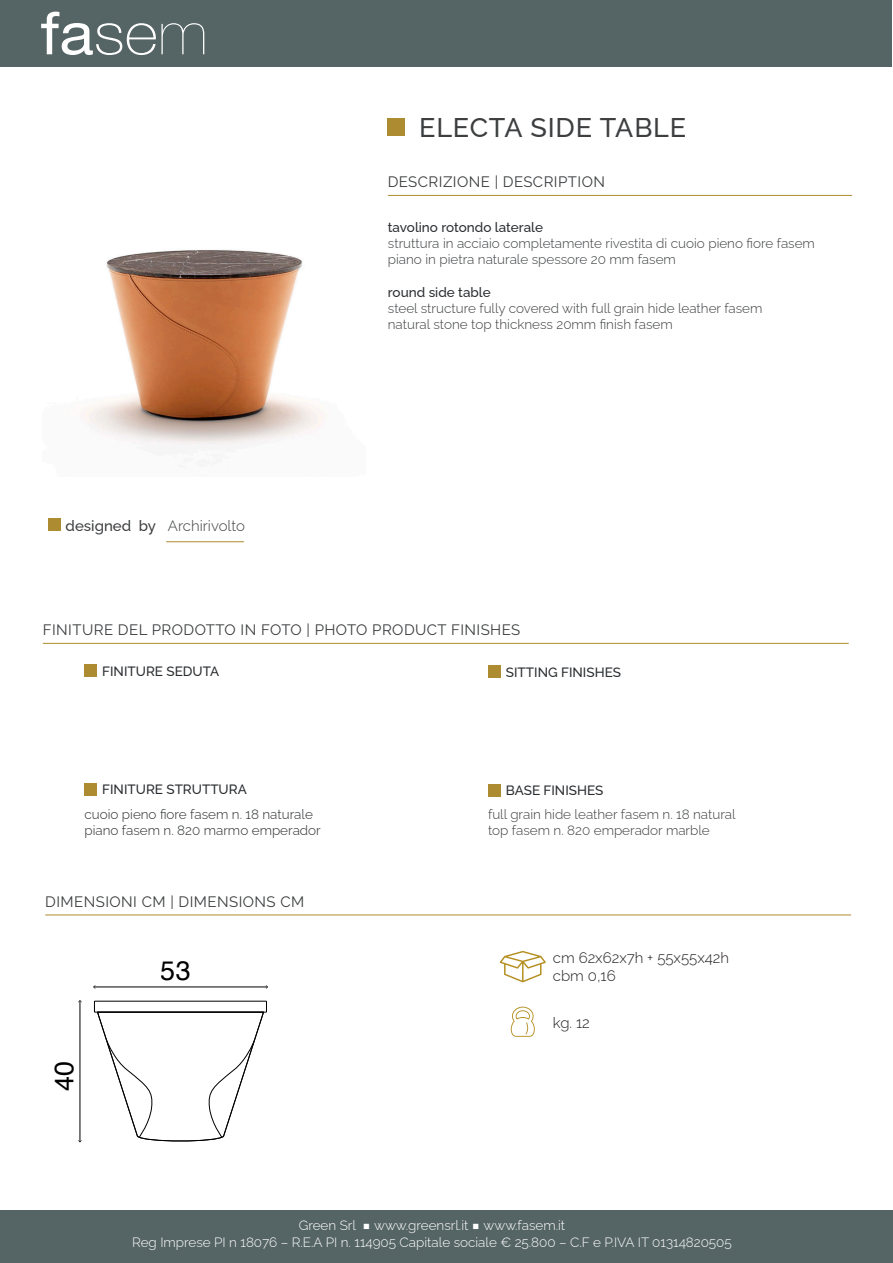
<style>
.page{position:relative;width:893px;height:1263px;background:#fff}
.page>*{position:absolute;margin:0;border:0;box-sizing:border-box;transform-origin:0 0}
.H10{font:500 27px "Raleway";letter-spacing:.03em;color:#3c3e40}
.t1{font:26.85px "Helvetica";color:#000}
.t2{font:15px "Raleway";letter-spacing:.03em;color:#3c3e40}
.H10-2{font:300 15px "Raleway";color:#231f20}
.H10-3{font:300 15px "Raleway";color:#3c3e40}
.t3{font:500 15px "Raleway";color:#3c3e40}
.H10-4{font:300 13.5px "Raleway";color:#3c3e40}
.t4{font:300 13.5px/16.2px "Raleway";color:#fff;text-align:center}
.H10-5{font:500 13.5px "Raleway";color:#292c2f}
.H10-6{font:300 13.5px "Raleway";color:#292c2f}
.s1{font-family:"Montserrat Alternates";font-weight:400}
</style>
<div class="page">
<div style="left:0;top:0;width:892px;height:67px;background:#556465"></div>
<svg style="left:41px;top:12px;width:163px;height:43px"></svg>
<div style="left:0;top:1210px;width:893px;height:53px;background:#556465"></div>
<div style="left:388px;top:118px;width:17px;height:17px;background:#ad8b30"></div>
<hr style="left:388px;top:195px;width:464px;height:1px;background:#ad8b30">
<hr style="left:43px;top:643px;width:806px;height:1px;background:#ad8b30">
<div style="left:84px;top:664px;width:13px;height:13px;background:#ad8b30"></div>
<div style="left:84px;top:783px;width:13px;height:13px;background:#ad8b30"></div>
<hr style="left:45px;top:914px;width:806px;height:1px;background:#ad8b30">
<div style="left:48px;top:519px;width:12px;height:12px;background:#ad8b30"></div>
<div style="left:488px;top:665px;width:13px;height:13px;background:#ad8b30"></div>
<div style="left:488px;top:784px;width:13px;height:13px;background:#ad8b30"></div>
<img style="left:82px;top:250px;width:240px;height:201px">
<hr style="left:94px;top:986px;width:174px;height:1px;background:#000">
<hr style="left:80px;top:1000px;width:1px;height:142px;background:#000">
<div style="left:94px;top:1001px;width:173px;height:11px;border:1px solid #000"></div>
<svg style="left:96px;top:1011px;width:169px;height:131px"></svg>
<hr style="left:166px;top:541px;width:78px;height:1px;background:#ad8b30">
<svg style="left:511px;top:1007px;width:24px;height:30px"></svg>
<svg style="left:500px;top:951px;width:46px;height:31px"></svg>
<p class="H10" style="left:419px;top:106px;width:268px">ELECTA SIDE TABLE</p>
<p class="t2" style="left:388px;top:173px;width:219px">DESCRIZIONE | DESCRIPTION</p>
<p class="t3" style="left:66px;top:513px;width:92px">designed by</p>
<p class="H10-3" style="left:168px;top:514px;width:79px">Archirivolto</p>
<p class="H10-5" style="left:388px;top:216px;width:157px">tavolino rotondo laterale</p>
<p class="H10-4" style="left:388px;top:233px;width:429px">struttura in acciaio completamente rivestita di cuoio pieno fiore fasem</p>
<p class="H10-4" style="left:388px;top:249px;width:290px">piano in pietra naturale spessore 20 mm fasem</p>
<p class="H10-5" style="left:388px;top:281px;width:104px">round side table</p>
<p class="H10-4" style="left:388px;top:297px;width:376px">steel structure fully covered with full grain hide leather fasem</p>
<p class="H10-4" style="left:388px;top:314px;width:286px">natural stone top thickness 20mm finish fasem</p>
<p class="t2" style="left:43px;top:621px;width:479px">FINITURE DEL PRODOTTO IN FOTO | PHOTO PRODUCT FINISHES</p>
<p class="H10-5" style="left:102px;top:660px;width:118px">FINITURE SEDUTA</p>
<p class="H10-5" style="left:506px;top:661px;width:117px">SITTING FINISHES</p>
<p class="H10-5" style="left:102px;top:778px;width:146px">FINITURE STRUTTURA</p>
<p class="H10-6" style="left:84px;top:803px;width:230px">cuoio pieno fiore fasem n. 18 naturale</p>
<p class="H10-6" style="left:84px;top:820px;width:238px">piano fasem n. 820 marmo emperador</p>
<p class="t2" style="left:45px;top:893px;width:261px">DIMENSIONI CM | DIMENSIONS CM</p>
<h2 class="t1" style="left:43px;top:1091px;width:31px;rotate:-90deg">40</h2>
<h2 class="t1" style="left:161px;top:950px;width:31px">53</h2>
<p class="H10-5" style="left:506px;top:779px;width:99px">BASE FINISHES</p>
<p class="H10-4" style="left:488px;top:803px;width:249px">full grain hide leather fasem n. 18 natural</p>
<p class="H10-4" style="left:488px;top:820px;width:223px">top fasem n. 820 emperador marble</p>
<p class="H10-2" style="left:553px;top:946px;width:178px">cm 62x62x7h + 55x55x42h</p>
<p class="H10-2" style="left:553px;top:964px;width:64px">cbm 0,16</p>
<p class="H10-2" style="left:553px;top:1011px;width:38px">kg. 12</p>
<p class="t4" style="left:132px;top:1216px;width:601px">Green Srl <span class="s1">■</span> www.greensrl.it <span class="s1">■</span> www.fasem.it<br>Reg Imprese PI n 18076 – R.E.A PI n. 114905 Capitale sociale € 25.800 – C.F e P.IVA IT 01314820505</p>
</div>
